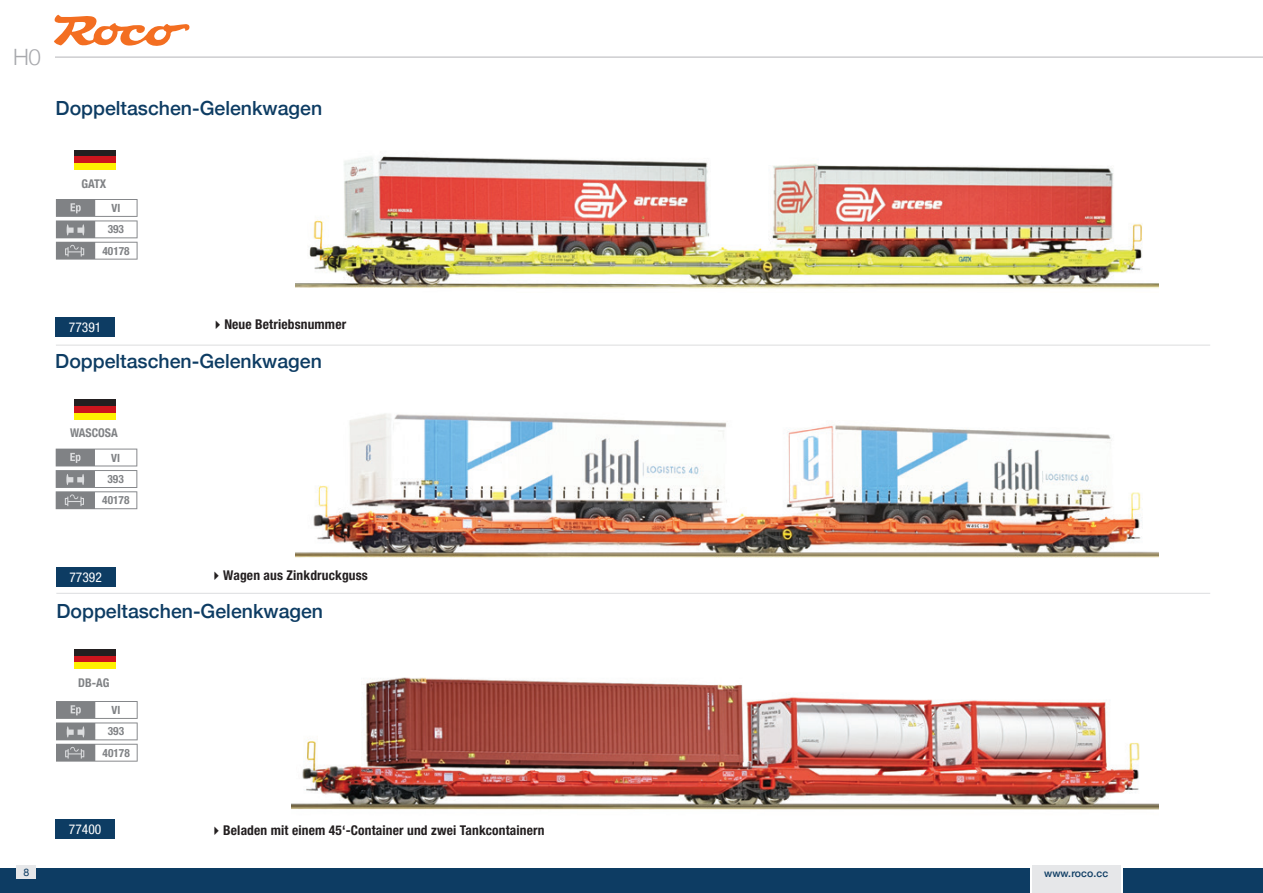
<style>
.page{position:relative;width:1263px;height:893px;background:#fff}
.page>*{position:absolute;margin:0;border:0;box-sizing:border-box;transform-origin:0 0}
.t1{font:300 22.5px "Helvetica Neue";color:#a8a9ad}
.t2{font:500 19.5px "Helvetica Neue";color:#0d3c63}
.t3{font:700 condensed 13.5px "Helvetica Neue LT Std";letter-spacing:.01em;color:#231f20}
.t4{font:condensed 13.5px "Helvetica Neue LT Std";color:#fff}
.t5{font:700 condensed 12px "Helvetica Neue";color:#808285}
.t6{font:700 condensed 11.4px "Helvetica Neue LT Std";color:#808285}
.t7{font:500 10.5px "Helvetica Neue";letter-spacing:.01em;color:#0d3c63}
.t8{font:10.5px "Helvetica Neue";color:#0d3c63}
</style>
<div class="page">
<hr style="left:0;top:57px;width:1263px;height:1px;background:#b4b5b8">
<svg style="left:54px;top:15px;width:136px;height:31px"></svg>
<div style="left:1032px;top:865px;width:89px;height:28px;background:#e6e7e9"></div>
<div style="left:0;top:868px;width:1030px;height:25px;background:#0d3c63"></div>
<div style="left:1124px;top:868px;width:139px;height:25px;background:#0d3c63"></div>
<div style="left:17px;top:865px;width:19px;height:14px;background:#e6e7e9"></div>
<div style="left:0;top:44px;width:54px;height:33px;background:#fff"></div>
<svg style="left:56px;top:199px;width:82px;height:61px"></svg>
<svg style="left:56px;top:701px;width:82px;height:61px"></svg>
<svg style="left:56px;top:449px;width:81px;height:60px"></svg>
<hr style="left:56px;top:345px;width:1154px;height:1px;background:#dcdddf">
<hr style="left:56px;top:593px;width:1154px;height:1px;background:#dcdddf">
<div style="left:55px;top:318px;width:60px;height:19px;background:#0d3c63"></div>
<div style="left:55px;top:820px;width:60px;height:19px;background:#0d3c63"></div>
<div style="left:56px;top:567px;width:60px;height:19px;background:#0d3c63"></div>
<div style="left:74px;top:150px;width:42px;height:7px;background:#231f20"></div>
<div style="left:74px;top:157px;width:42px;height:6px;background:#cd151d"></div>
<div style="left:74px;top:163px;width:42px;height:7px;background:#fff101"></div>
<img style="left:295px;top:156px;width:863px;height:133px">
<div style="left:74px;top:399px;width:42px;height:7px;background:#231f20"></div>
<div style="left:74px;top:406px;width:42px;height:7px;background:#cd151d"></div>
<div style="left:74px;top:413px;width:42px;height:7px;background:#fff101"></div>
<img style="left:295px;top:413px;width:863px;height:145px">
<div style="left:74px;top:649px;width:42px;height:6px;background:#231f20"></div>
<div style="left:74px;top:655px;width:42px;height:7px;background:#cd151d"></div>
<div style="left:74px;top:662px;width:42px;height:7px;background:#fff101"></div>
<img style="left:292px;top:677px;width:866px;height:133px">
<h1 class="t1" style="left:13px;top:39px;width:29px">H0</h1>
<h2 class="t2" style="left:56px;top:93px;width:268px">Doppeltaschen-Gelenkwagen</h2>
<p class="t5" style="left:82px;top:174px;width:26px">GATX</p>
<p class="t6" style="left:111px;top:201px;width:10px">VI</p>
<p class="t6" style="left:108px;top:222px;width:18px">393</p>
<p class="t6" style="left:102px;top:244px;width:29px">40178</p>
<p class="t4" style="left:69px;top:320px;width:34px">77391</p>
<p class="t3" style="left:211px;top:316px;width:137px">✔Neue Betriebsnummer</p>
<h2 class="t2" style="left:55px;top:346px;width:268px">Doppeltaschen-Gelenkwagen</h2>
<p class="t5" style="left:70px;top:423px;width:49px">WASCOSA</p>
<p class="t6" style="left:111px;top:451px;width:10px">VI</p>
<p class="t6" style="left:108px;top:472px;width:18px">393</p>
<p class="t6" style="left:102px;top:493px;width:29px">40178</p>
<p class="t4" style="left:69px;top:569px;width:34px">77392</p>
<p class="t3" style="left:210px;top:566px;width:160px">✔Wagen aus Zinkdruckguss</p>
<h2 class="t2" style="left:57px;top:595px;width:268px">Doppeltaschen-Gelenkwagen</h2>
<p class="t5" style="left:78px;top:673px;width:33px">DB-AG</p>
<p class="t6" style="left:112px;top:703px;width:10px">VI</p>
<p class="t6" style="left:108px;top:724px;width:18px">393</p>
<p class="t6" style="left:103px;top:746px;width:29px">40178</p>
<p class="t4" style="left:69px;top:822px;width:34px">77400</p>
<p class="t3" style="left:210px;top:822px;width:336px">✔Beladen mit einem 45‘-Container und zwei Tankcontainern</p>
<p class="t8" style="left:24px;top:865px;width:7px">8</p>
<p class="t7" style="left:1044px;top:864px;width:66px">www.roco.cc</p>
</div>
